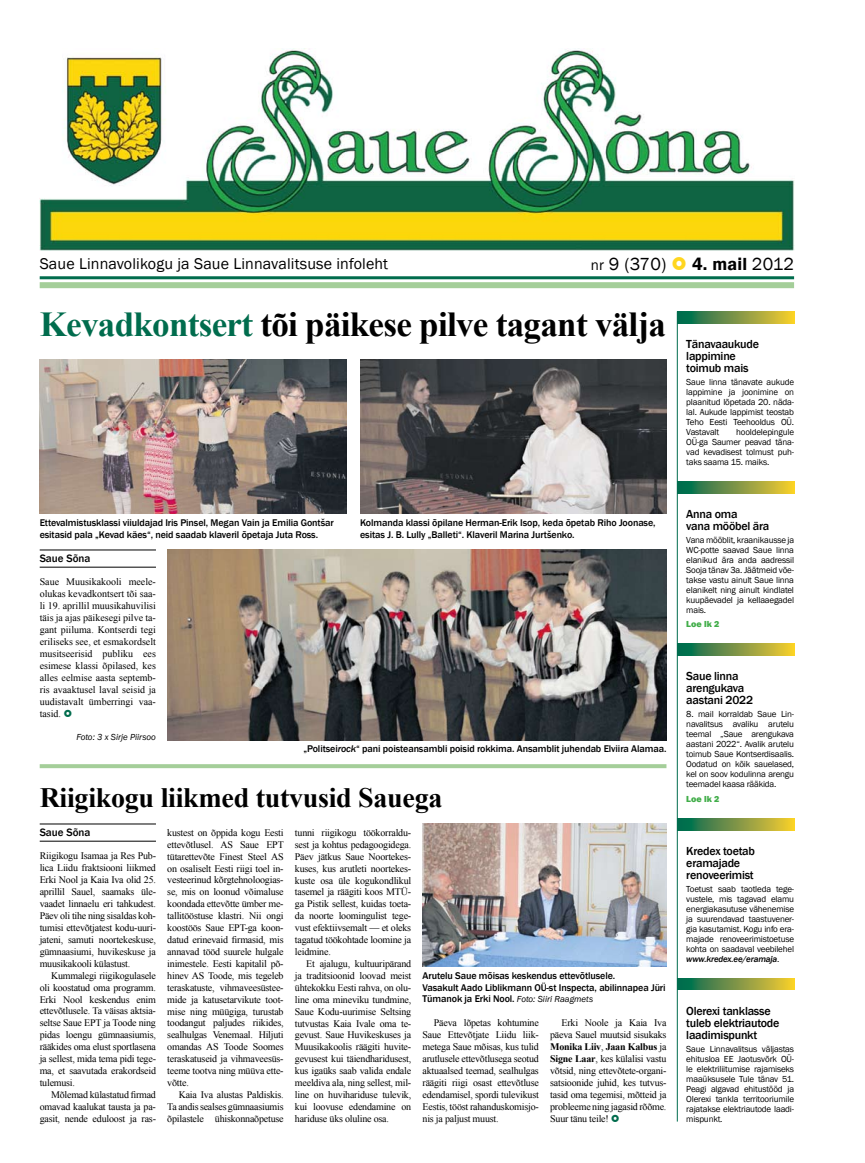
<style>
.page{position:relative;width:865px;height:1163px;background:#fff}
.page>*{position:absolute;margin:0;border:0;box-sizing:border-box;transform-origin:0 0}
.t1{font:700 35px "Times New Roman";letter-spacing:-.02em;color:#000}
.t2{font:700 28px "Times New Roman";letter-spacing:-.01em;color:#000}
.t3{font:600 18px "Franklin Gothic";color:#000}
.t4{font:18px "Franklin Gothic";color:#000}
.t5{font:16px "Franklin Gothic";letter-spacing:.01em;color:#000}
.t6{font:500 12px/12px "Franklin Gothic";letter-spacing:-.02em;color:#000}
.t7{font:500 11px "Franklin Gothic";color:#000}
.t8{font:10px/11.9px "Times New Roman";letter-spacing:-.02em;color:#000;text-align:justify}
.t9{font:500 10px/11.9px "Franklin Gothic";letter-spacing:-.01em;color:#000}
.t10{font:9px/10px "Franklin Gothic";letter-spacing:-.02em;color:#000;text-align:justify}
.t11{font:italic 9px "Franklin Gothic";color:#000}
.t12{font:800 9px "Franklin Gothic";color:#41ad49}
.s1{font-size:15px}
.s2{font-weight:400}
.s3{color:#006c4d}
.s4{font-style:italic}
.s5{font-weight:400;font-style:italic;font-size:9px}
.s6{font-weight:700}
.s7{font-weight:500;font-style:italic}
</style>
<div class="page">
<img style="left:40px;top:49px;width:754px;height:202px">
<hr style="left:40px;top:276px;width:754px;height:3px;background:#006c4d">
<div style="left:40px;top:282px;width:754px;height:6px;background:#a4ce99"></div>
<hr style="left:676px;top:311px;width:1px;height:810px;background:#006c4d">
<svg style="left:677px;top:481px;width:117px;height:12px"></svg>
<svg style="left:677px;top:977px;width:117px;height:12px"></svg>
<svg style="left:677px;top:311px;width:117px;height:12px"></svg>
<hr style="left:40px;top:549px;width:116px;height:1px;background:#000">
<hr style="left:40px;top:567px;width:116px;height:1px;background:#000">
<svg style="left:677px;top:643px;width:117px;height:12px"></svg>
<svg style="left:677px;top:818px;width:117px;height:12px"></svg>
<img style="left:40px;top:359px;width:306px;height:155px">
<img style="left:360px;top:359px;width:306px;height:155px">
<img style="left:167px;top:549px;width:499px;height:191px">
<svg style="left:40px;top:764px;width:626px;height:4px;background:#a7d09d"></svg>
<img style="left:422px;top:823px;width:244px;height:143px">
<hr style="left:40px;top:823px;width:116px;height:1px;background:#000">
<hr style="left:40px;top:840px;width:116px;height:1px;background:#000">
<h3 class="t5" style="left:40px;top:254px;width:350px">Saue Linnavolikogu ja Saue Linnavalitsuse infoleht</h3>
<h3 class="t4" style="left:591px;top:252px;width:77px"><span class="s1">nr</span> 9 (370)</h3>
<h3 class="t3" style="left:692px;top:252px;width:103px">4. mail <span class="s2">2012</span></h3>
<h1 class="t1" style="left:40px;top:300px;width:628px"><span class="s3">Kevadkontsert</span> tõi päikese pilve tagant välja</h1>
<p class="t6" style="left:686px;top:338px;width:74px">Tänavaaukude lappimine toimub mais</p>
<p class="t10" style="left:686px;top:377px;width:109px">Saue linna tänavate aukude lappimine ja joonimine on plaanitud lõpetada 20. näda&shy;lal. Aukude lappimist teostab Teho Eesti Teehooldus OÜ.<br>Vastavalt</p>
<p class="t10" style="left:686px;top:427px;width:109px;text-indent:50px">hooldelepingule OÜ-ga Saumer peavad täna&shy;vad kevadisest tolmust puh&shy;taks saama 15. maiks.</p>
<p class="t9" style="left:40px;top:516px;width:295px">Ettevalmistusklassi viiuldajad Iris Pinsel, Megan Vain ja Emilia Gontšar esitasid pala „Kevad käes“, neid saadab klaveril õpetaja Juta Ross.</p>
<p class="t8" style="left:40px;top:576px;width:118px">Saue Muusikakooli meele&shy;olukas kevadkontsert tõi saa&shy;li 19. aprillil muusikahuvilisi täis ja ajas päikesegi pilve ta&shy;gant piiluma. Kontserdi tegi eriliseks see, et esmakordselt musitseerisid publiku ees esimese klassi õpilased, kes alles eelmise aasta septemb&shy;ris avaaktusel laval seisid ja uudistavalt ümberringi vaa&shy;tasid.</p>
<p class="t7" style="left:40px;top:551px;width:52px">Saue Sõna</p>
<p class="t11" style="left:76px;top:731px;width:81px">Foto: 3 x Sirje Piirsoo</p>
<p class="t9" style="left:360px;top:516px;width:297px">Kolmanda klassi õpilane Herman-Erik Isop, keda õpetab Riho Joonase, esitas J. B. Lully „Balleti“. Klaveril Marina Jurtšenko.</p>
<p class="t9" style="left:303px;top:743px;width:364px">„Politsei<span class="s4">rock</span>“ pani poisteansambli poisid rokkima. Ansamblit juhendab Elviira Alamaa.</p>
<h2 class="t2" style="left:40px;top:778px;width:404px">Riigikogu liikmed tutvusid Sauega</h2>
<p class="t7" style="left:40px;top:825px;width:52px">Saue Sõna</p>
<p class="t8" style="left:40px;top:849px;width:118px">Riigikogu Isamaa ja Res Pub&shy;lica Liidu fraktsiooni liikmed Erki Nool ja Kaia Iva olid 25. aprillil Sauel, saamaks üle&shy;vaadet linnaelu eri tahkudest.<br>Päev oli tihe ning sisaldas koh&shy;tumisi ettevõtjatest kodu-uuri&shy;jateni, samuti noortekeskuse, gümnaasiumi, huvikeskuse ja muusikakooli külastust.</p>
<p class="t8" style="left:40px;top:969px;width:118px;text-indent:11px">Kummalegi riigikogulasele oli koostatud oma programm.<br>Erki Nool keskendus enim ettevõtlusele. Ta väisas aktsia&shy;seltse Saue EPT ja Toode ning pidas loengu gümnaasiumis, rääkides oma elust sportlasena ja sellest, mida tema pidi tege&shy;ma, et saavutada erakordseid tulemusi.</p>
<p class="t8" style="left:40px;top:1088px;width:118px;text-indent:11px">Mõlemad külastatud firmad omavad kaalukat tausta ja pa&shy;gasit, nende eduloost ja ras-</p>
<p class="t8" style="left:167px;top:826px;width:118px">kustest on õppida kogu Eesti ettevõtlusel. AS Saue EPT tütarettevõte Finest Steel AS on osaliselt Eesti riigi toel in&shy;vesteerinud kõrgtehnoloogias&shy;se, mis on loonud võimaluse koondada ettevõtte ümber me&shy;tallitööstuse klastri. Nii ongi koostöös Saue EPT-ga koon&shy;datud erinevaid firmasid, mis annavad tööd suurele hulgale inimestele. Eesti kapitalil põ&shy;hinev AS Toode, mis tegeleb teraskatuste, vihmaveesüstee&shy;mide ja katusetarvikute toot&shy;mise ning müügiga, turustab toodangut paljudes riikides, sealhulgas Venemaal. Hiljuti omandas AS Toode Soomes teraskatuseid ja vihmaveesüs&shy;teeme tootva ning müüva ette&shy;võtte.</p>
<p class="t8" style="left:167px;top:1088px;width:118px;text-indent:11px">Kaia Iva alustas Paldiskis.<br>Ta andis sealses gümnaasiumis õpilastele ühiskonnaõpetuse</p>
<p class="t8" style="left:295px;top:826px;width:118px">tunni riigikogu töökorraldu&shy;sest ja kohtus pedagoogidega.<br>Päev jätkus Saue Noortekes&shy;kuses, kus arutleti noortekes&shy;kuste osa üle kogukondlikul tasemel ja räägiti koos MTÜ&shy;ga Pistik sellest, kuidas toeta&shy;da noorte loomingulist tege&shy;vust efektiivsemalt — et oleks tagatud töökohtade loomine ja leidmine.</p>
<p class="t8" style="left:295px;top:957px;width:118px;text-indent:11px">Et ajalugu, kultuuripärand ja traditsioonid loovad meist ühtekokku Eesti rahva, on olu&shy;line oma mineviku tundmine, Saue Kodu-uurimise Seltsing tutvustas Kaia Ivale oma te&shy;gevust. Saue Huvikeskuses ja Muusikakoolis räägiti huvite&shy;gevusest kui täiendharidusest, kus igaüks saab valida endale meeldiva ala, ning sellest, mil&shy;line on huvihariduse tulevik, kui loovuse edendamine on hariduse üks oluline osa.</p>
<p class="t9" style="left:422px;top:969px;width:244px">Arutelu Saue mõisas keskendus ettevõtlusele.<br>Vasakult Aado Liblikmann OÜ-st Inspecta, abilinnapea Jüri<br>Tümanok ja Erki Nool. <span class="s5">Foto: Siiri Raagmets</span></p>
<p class="t8" style="left:422px;top:1016px;width:118px;text-indent:11px">Päeva lõpetas kohtumine Saue Ettevõtjate Liidu liik&shy;metega Saue mõisas, kus tulid arutlusele ettevõtlusega seotud aktuaalsed teemad, sealhulgas räägiti riigi osast ettevõtluse edendamisel, spordi tulevikust Eestis, tööst rahanduskomisjo&shy;nis ja paljust muust.</p>
<p class="t8" style="left:550px;top:1016px;width:118px;text-indent:11px">Erki Noole ja Kaia Iva päeva Sauel muutsid sisukaks <span class="s6">Monika Liiv</span>, <span class="s6">Jaan Kalbus</span> ja <span class="s6">Signe Laar</span>, kes külalisi vastu võtsid, ning ettevõtete-organi&shy;satsioonide juhid, kes tutvus&shy;tasid oma tegemisi, mõtteid ja probleeme ning jagasid rõõme.<br>Suur tänu teile!</p>
<p class="t6" style="left:686px;top:508px;width:85px">Anna oma<br>vana mööbel ära</p>
<p class="t10" style="left:686px;top:535px;width:109px">Vana mööblit, kraanikausse ja WC-potte saavad Saue linna elanikud ära anda aadressil Sooja tänav 3a. Jäätmeid võe&shy;takse vastu ainult Saue linna elanikelt ning ainult kindlatel kuupäevadel ja kellaaegadel mais.</p>
<p class="t12" style="left:686px;top:618px;width:35px">Loe lk 2</p>
<p class="t6" style="left:686px;top:670px;width:68px">Saue linna arengukava aastani 2022</p>
<p class="t10" style="left:686px;top:709px;width:109px">8. mail korraldab Saue Lin&shy;navalitsus avaliku arutelu teemal „Saue arengukava aastani 2022“. Avalik arutelu toimub Saue Kontserdisaalis.<br>Oodatud on kõik sauelased, kel on soov kodulinna arengu teemadel kaasa rääkida.</p>
<p class="t12" style="left:686px;top:793px;width:35px">Loe lk 2</p>
<p class="t6" style="left:686px;top:844px;width:70px">Kredex toetab eramajade renoveerimist</p>
<p class="t10" style="left:686px;top:883px;width:109px">Toetust saab taotleda tege&shy;vustele, mis tagavad elamu energiakasutuse vähenemise ja suurendavad taastuvener&shy;gia kasutamist. Kogu info era&shy;majade renoveerimistoetuse kohta on saadaval veebilehel <span class="s7">www.kredex.ee/eramaja</span>.</p>
<p class="t6" style="left:686px;top:1004px;width:95px">Olerexi tanklasse tuleb elektriautode laadimispunkt</p>
<p class="t10" style="left:686px;top:1043px;width:109px">Saue Linnavalitsus väljastas ehitusloa EE Jaotusvõrk OÜ&shy;le elektriliitumise rajamiseks maaüksusele Tule tänav 51.<br>Peagi algavad ehitustööd ja Olerexi tankla territooriumile rajatakse elektriautode laadi&shy;mispunkt.</p>
</div>
